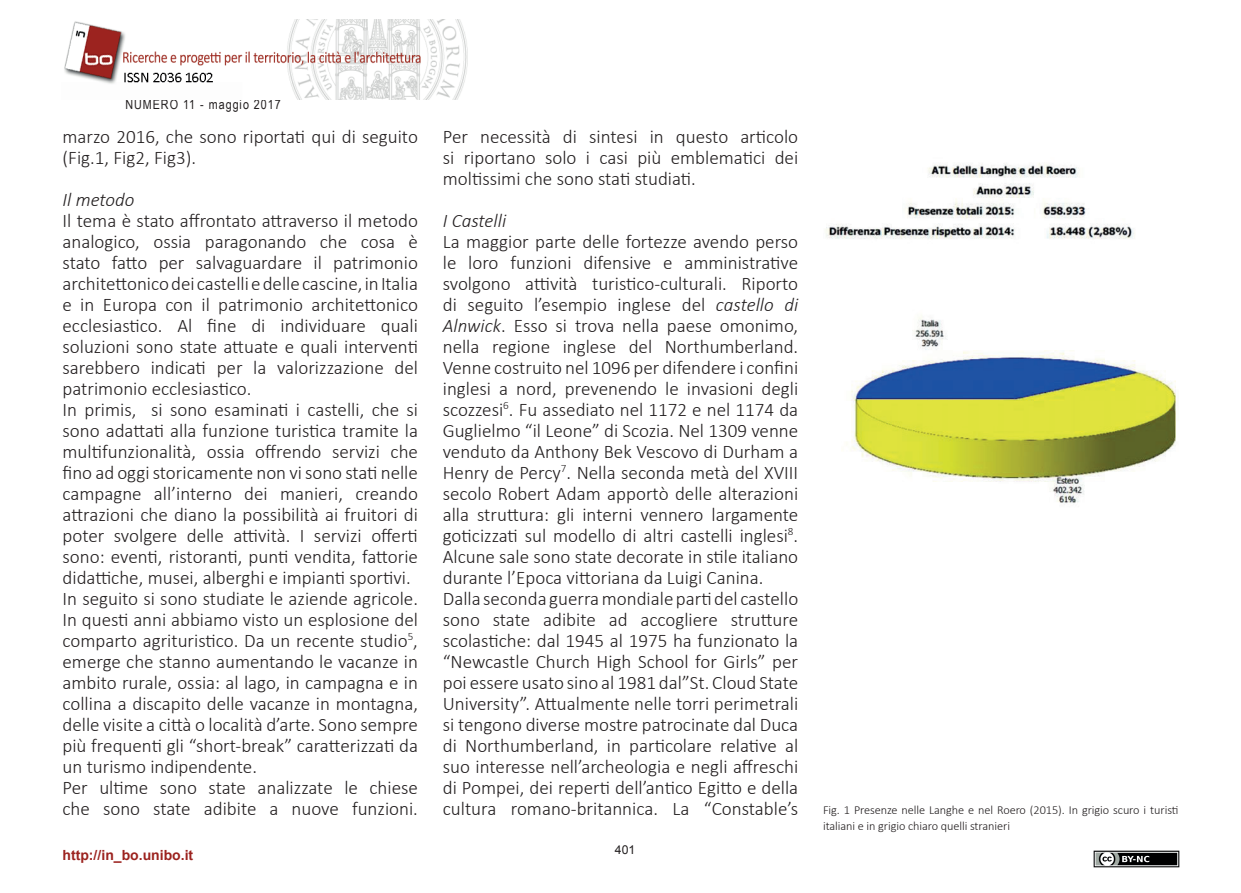
<style>
.page{position:relative;width:1241px;height:893px;background:#fff}
.page>*{position:absolute;margin:0;border:0;box-sizing:border-box;transform-origin:0 0}
.t1{font:300 19.25px/21px "Calibri";color:#231f20}
.t2{font:italic 300 19.25px "Calibri";color:#231f20}
.t3{font:700 14px "Arial";color:#9c231f}
.t4{font:13.12px "Arial Narrow";letter-spacing:.075em;color:#231f20}
.t5{font:300 12.25px/15.8px "Calibri";letter-spacing:-.005em;color:#231f20}
.t6{font:12.25px "Arial";color:#231f20}
.s1{font-style:italic}
</style>
<div class="page">
<img style="left:64px;top:19px;width:404px;height:80px">
<img style="left:1093px;top:850px;width:86px;height:17px">
<img style="left:826px;top:163px;width:350px;height:340px">
<p class="t4" style="left:125px;top:95px;width:157px">NUMERO 11 - maggio 2017</p>
<p class="t1" style="left:63px;top:125px;width:357px">marzo 2016, che sono riportati qui di seguito (Fig.1, Fig2, Fig3).</p>
<p class="t2" style="left:63px;top:187px;width:73px">Il metodo</p>
<p class="t1" style="left:62px;top:210px;width:357px">Il tema è stato affrontato attraverso il metodo analogico, ossia paragonando che cosa è stato fatto per salvaguardare il patrimonio architettonico dei castelli e delle cascine, in Italia e in Europa con il patrimonio architettonico ecclesiastico. Al fine di individuare quali soluzioni sono state attuate e quali interventi sarebbero indicati per la valorizzazione del patrimonio ecclesiastico.<br>In primis, si sono esaminati i castelli, che si sono adattati alla funzione turistica tramite la multifunzionalità, ossia offrendo servizi che fino ad oggi storicamente non vi sono stati nelle campagne all’interno dei manieri, creando attrazioni che diano la possibilità ai fruitori di poter svolgere delle attività. I servizi offerti sono: eventi, ristoranti, punti vendita, fattorie didattiche, musei, alberghi e impianti sportivi.<br>In seguito si sono studiate le aziende agricole.<br>In questi anni abbiamo visto un esplosione del comparto agrituristico. Da un recente studio<sup>5</sup>, emerge che stanno aumentando le vacanze in ambito rurale, ossia: al lago, in campagna e in collina a discapito delle vacanze in montagna, delle visite a città o località d’arte. Sono sempre più frequenti gli “short-break” caratterizzati da un turismo indipendente.<br>Per ultime sono state analizzate le chiese che sono state adibite a nuove funzioni.</p>
<p class="t1" style="left:442px;top:125px;width:357px;text-align:justify">Per necessità di sintesi in questo articolo si riportano solo i casi più emblematici dei moltissimi che sono stati studiati.</p>
<p class="t2" style="left:442px;top:208px;width:65px">I Castelli</p>
<p class="t1" style="left:442px;top:231px;width:357px">La maggior parte delle fortezze avendo perso le loro funzioni difensive e amministrative svolgono attività turistico-culturali. Riporto di seguito l’esempio inglese del <span class="s1">castello di Alnwick</span>. Esso si trova nella paese omonimo, nella regione inglese del Northumberland.<br>Venne costruito nel 1096 per difendere i confini inglesi a nord, prevenendo le invasioni degli scozzesi<sup>6</sup>. Fu assediato nel 1172 e nel 1174 da Guglielmo “il Leone” di Scozia. Nel 1309 venne venduto da Anthony Bek Vescovo di Durham a Henry de Percy<sup>7</sup>. Nella seconda metà del XVIII secolo Robert Adam apportò delle alterazioni alla struttura: gli interni vennero largamente goticizzati sul modello di altri castelli inglesi<sup>8</sup>.<br>Alcune sale sono state decorate in stile italiano durante l’Epoca vittoriana da Luigi Canina.<br>Dalla seconda guerra mondiale parti del castello sono state adibite ad accogliere strutture scolastiche: dal 1945 al 1975 ha funzionato la “Newcastle Church High School for Girls” per poi essere usato sino al 1981 dal”St. Cloud State University”. Attualmente nelle torri perimetrali si tengono diverse mostre patrocinate dal Duca di Northumberland, in particolare relative al suo interesse nell’archeologia e negli affreschi di Pompei, dei reperti dell’antico Egitto e della cultura romano-britannica. La “Constable’s</p>
<p class="t3" style="left:63px;top:845px;width:132px">http://in_bo.unibo.it</p>
<p class="t6" style="left:615px;top:842px;width:22px">401</p>
<p class="t5" style="left:822px;top:802px;width:357px">Fig. 1 Presenze nelle Langhe e nel Roero (2015). In grigio scuro i turisti italiani e in grigio chiaro quelli stranieri</p>
</div>
